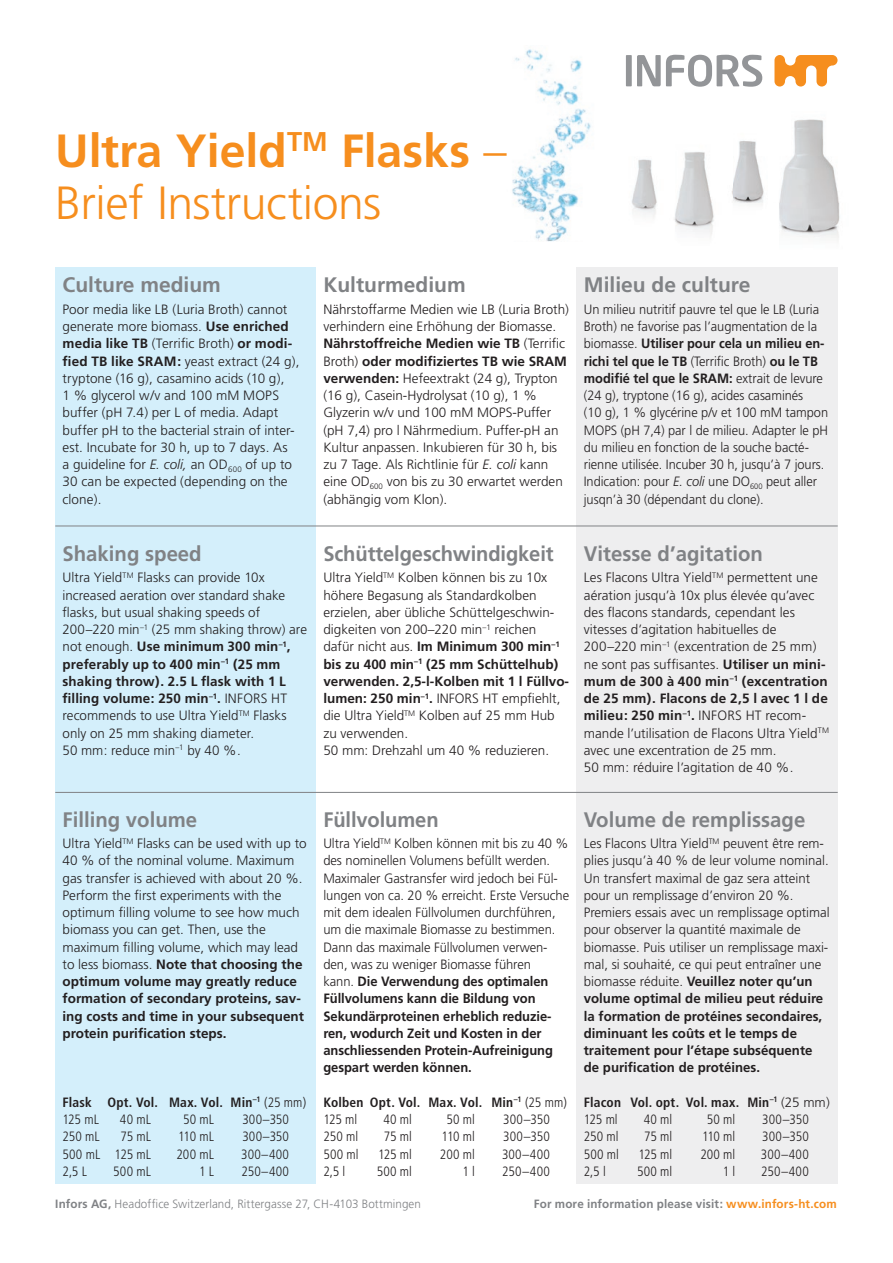
<style>
.page{position:relative;width:893px;height:1263px;background:#fff}
.page>*{position:absolute;margin:0;border:0;box-sizing:border-box;transform-origin:0 0}
.t1{font:300 46.5px/52.5px "Frutiger";letter-spacing:-.01em;color:#f68e1e}
.t2{font:700 21px "Frutiger";color:#808285}
.t3{font:700 21px "Frutiger";color:#808285;scale:.96 1}
.t4{font:300 13.5px/17.2px "Frutiger";color:#231f20}
.t5{font:300 13.5px/17.2px "Frutiger";color:#231f20;scale:.96 1}
.t6{font:300 13.5px/17.2px "Frutiger";color:#231f20;scale:.95 1}
.t7{font:300 condensed 13.5px "Frutiger";letter-spacing:.005em;color:#231f20}
.t8{font:700 condensed 13.5px/17.2px "Frutiger";letter-spacing:.01em;color:#231f20}
.t9{font:300 12px "Frutiger";letter-spacing:.005em;color:#808285}
.t10{font:700 12px "Frutiger";letter-spacing:.015em;color:#808285}
.s1{font-weight:700}
.s2{font-style:italic}
.s3{font-weight:300}
.s4{font-weight:300;font-stretch:normal}
.s5{color:#f68e1e}
</style>
<div class="page">
<img style="left:512px;top:49px;width:79px;height:192px">
<div style="left:55px;top:268px;width:261px;height:916px;background:#d4effb"></div>
<div style="left:577px;top:268px;width:261px;height:916px;background:#eeeeef"></div>
<div style="left:626px;top:55px;width:6px;height:31px;background:#939598"></div>
<svg style="left:637px;top:55px;width:125px;height:32px"></svg>
<svg style="left:774px;top:55px;width:63px;height:32px"></svg>
<hr style="left:55px;top:526px;width:783px;height:1px;background:#808285">
<hr style="left:55px;top:792px;width:783px;height:1px;background:#808285">
<img style="left:631px;top:119px;width:209px;height:121px">
<h1 class="t1" style="left:55px;top:125px;width:453px"><span class="s1">Ultra Yield</span><sup>TM</sup> <span class="s1">Flasks</span> –<br>Brief Instructions</h1>
<h2 class="t2" style="left:63px;top:273px;width:160px">Culture medium</h2>
<p class="t4" style="left:63px;top:301px;width:239px">Poor media like LB (Luria Broth) cannot generate more biomass. <span class="s1">Use enriched media like TB</span> (Terrific Broth) <span class="s1">or modi&shy;fied TB like SRAM:</span> yeast extract (24 g), tryptone (16 g), casamino acids (10 g),<br>1 % glycerol w/v and 100 mM MOPS buffer (pH 7.4) per L of media. Adapt buffer pH to the bacterial strain of inter&shy;est. Incubate for 30 h, up to 7 days. As<br>a guideline for <span class="s2">E. coli,</span> an OD<sub>600</sub> of up to 30 can be expected (depending on the clone).</p>
<h2 class="t2" style="left:323px;top:273px;width:144px">Kulturmedium</h2>
<p class="t4" style="left:323px;top:301px;width:247px">Nährstoffarme Medien wie LB (Luria Broth) verhindern eine Erhöhung der Biomasse.<br><span class="s1">Nährstoffreiche Medien wie TB</span> (Terrific Broth) <span class="s1">oder modifiziertes TB wie SRAM verwenden:</span> Hefeextrakt (24 g), Trypton (16 g), Casein-Hydrolysat (10 g), 1 % Glyzerin w/v und 100 mM MOPS-Puffer (pH 7,4) pro l Nährmedium. Puffer-pH an Kultur anpassen. Inkubieren für 30 h, bis zu 7 Tage. Als Richtlinie für <span class="s2">E. coli</span> kann eine OD<sub>600</sub> von bis zu 30 erwartet werden (abhängig vom Klon).</p>
<h2 class="t2" style="left:584px;top:273px;width:168px">Milieu de culture</h2>
<p class="t6" style="left:584px;top:301px;width:259px">Un milieu nutritif pauvre tel que le LB (Luria Broth) ne favorise pas l’augmentation de la biomasse. <span class="s1">Utiliser pour cela un milieu en&shy;richi tel que le TB</span> (Terrific Broth) <span class="s1">ou le TB modifié tel que le SRAM:</span> extrait de levure (24 g), tryptone (16 g), acides casaminés<br>(10 g), 1 % glycérine p/v et 100 mM tampon MOPS (pH 7,4) par l de milieu. Adapter le pH du milieu en fonction de la souche bacté&shy;rienne utilisée. Incuber 30 h, jusqu’à 7 jours.<br>Indication: pour <span class="s2">E. coli</span> une DO<sub>600</sub> peut aller jusqn’à 30 (dépendant du clone).</p>
<h2 class="t2" style="left:63px;top:541px;width:141px">Shaking speed</h2>
<p class="t4" style="left:63px;top:569px;width:246px">Ultra Yield<sup>TM</sup> Flasks can provide 10x increased aeration over standard shake flasks, but usual shaking speeds of 200–220 min<sup>–1</sup> (25 mm shaking throw) are not enough. <span class="s1">Use minimum 300 min</span><sup>–1</sup><span class="s1">, preferably up to 400 min</span><sup>–1</sup> <span class="s1">(25 mm shaking throw). 2.5 L flask with 1 L filling volume: 250 min</span><sup>–1</sup><span class="s1">.</span> INFORS HT recommends to use Ultra Yield<sup>TM</sup> Flasks only on 25 mm shaking diameter.<br>50 mm: reduce min<sup>–1</sup> by 40 %.</p>
<h2 class="t3" style="left:323px;top:541px;width:241px">Schüttelgeschwindigkeit</h2>
<p class="t4" style="left:323px;top:569px;width:247px">Ultra Yield<sup>TM</sup> Kolben können bis zu 10x höhere Begasung als Standardkolben erzielen, aber übliche Schüttelgeschwin&shy;digkeiten von 200–220 min<sup>–1</sup> reichen dafür nicht aus. <span class="s1">Im Minimum 300 min</span><sup>–1 </sup><span class="s1">bis zu 400 min</span><sup>–1</sup> <span class="s1">(25 mm Schüttelhub) verwenden. 2,5-l-Kolben mit 1 l Füllvo&shy;lumen: 250 min</span><sup>–1</sup><span class="s1">.</span> INFORS HT empfiehlt, die Ultra Yield<sup>TM</sup> Kolben auf 25 mm Hub zu verwenden.<br>50 mm: Drehzahl um 40 % reduzieren.</p>
<h2 class="t2" style="left:584px;top:541px;width:181px">Vitesse d’agitation</h2>
<p class="t4" style="left:584px;top:569px;width:247px">Les Flacons Ultra Yield<sup>TM</sup> permettent une aération jusqu’à 10x plus élevée qu’avec des flacons standards, cependant les vitesses d’agitation habituelles de 200–220 min<sup>–1</sup> (excentration de 25 mm) ne sont pas suffisantes. <span class="s1">Utiliser un mini&shy;mum de 300 à 400 min</span><sup>–1</sup> <span class="s1">(excentration de 25 mm). Flacons de 2,5 l avec 1 l de milieu: 250 min</span><sup>–1</sup><span class="s1">.</span> INFORS HT recom&shy;mande l’utilisation de Flacons Ultra Yield<sup>TM </sup>avec une excentration de 25 mm.<br>50 mm: réduire l’agitation de 40 %.</p>
<h2 class="t2" style="left:63px;top:807px;width:136px">Filling volume</h2>
<p class="t4" style="left:63px;top:835px;width:246px">Ultra Yield<sup>TM</sup> Flasks can be used with up to 40 % of the nominal volume. Maximum gas transfer is achieved with about 20 %.<br>Perform the first experiments with the optimum filling volume to see how much biomass you can get. Then, use the maximum filling volume, which may lead to less biomass. <span class="s1">Note that choosing the optimum volume may greatly reduce formation of secondary proteins, sav&shy;ing costs and time in your subsequent protein purification steps.</span></p>
<p class="t8" style="left:63px;top:1093px;width:245px">Flask Opt. Vol. Max. Vol. Min<sup>–1</sup> <span class="s3">(25 mm)<br>125 mL</span></p>
<p class="t7" style="left:120px;top:1112px;width:33px">40 mL</p>
<p class="t7" style="left:183px;top:1112px;width:32px">50 mL</p>
<p class="t7" style="left:242px;top:1112px;width:48px">300–350</p>
<h2 class="t3" style="left:323px;top:807px;width:122px">Füllvolumen</h2>
<p class="t5" style="left:323px;top:835px;width:258px">Ultra Yield<sup>TM</sup> Kolben können mit bis zu 40 % des nominellen Volumens befüllt werden.<br>Maximaler Gastransfer wird jedoch bei Fül&shy;lungen von ca. 20 % erreicht. Erste Versuche mit dem idealen Füllvolumen durchführen, um die maximale Biomasse zu bestimmen.<br>Dann das maximale Füllvolumen verwen&shy;den, was zu weniger Biomasse führen<br>kann. <span class="s1">Die Verwendung des optimalen Füllvolumens kann die Bildung von Sekundärproteinen erheblich reduzie&shy;ren, wodurch Zeit und Kosten in der anschliessenden Protein-Aufreinigung gespart werden können.</span></p>
<p class="t8" style="left:323px;top:1093px;width:245px">Kolben Opt. Vol. Max. Vol. Min<sup>–1</sup> <span class="s3">(25 mm)<br>125 ml</span></p>
<p class="t7" style="left:383px;top:1112px;width:30px">40 ml</p>
<p class="t7" style="left:446px;top:1112px;width:30px">50 ml</p>
<p class="t7" style="left:503px;top:1112px;width:48px">300–350</p>
<h2 class="t2" style="left:584px;top:807px;width:223px">Volume de remplissage</h2>
<p class="t4" style="left:584px;top:835px;width:247px">Les Flacons Ultra Yield<sup>TM</sup> peuvent être rem&shy;plies jusqu’à 40 % de leur volume nominal.<br>Un transfert maximal de gaz sera atteint pour un remplissage d’environ 20 %.<br>Premiers essais avec un remplissage optimal pour observer la quantité maximale de biomasse. Puis utiliser un remplissage maxi&shy;mal, si souhaité, ce qui peut entraîner une biomasse réduite. <span class="s1">Veuillez noter qu’un volume optimal de milieu peut réduire la formation de protéines secondaires, diminuant les coûts et le temps de traitement pour l’étape subséquente de purification de protéines.</span></p>
<p class="t8" style="left:584px;top:1093px;width:248px">Flacon Vol. opt. Vol. max. Min<sup>–1</sup> <span class="s4">(25 mm)<br></span><span class="s3">125 ml</span></p>
<p class="t7" style="left:644px;top:1112px;width:30px">40 ml</p>
<p class="t7" style="left:707px;top:1112px;width:30px">50 ml</p>
<p class="t7" style="left:762px;top:1112px;width:48px">300–350</p>
<p class="t7" style="left:63px;top:1129px;width:39px">250 mL</p>
<p class="t7" style="left:120px;top:1129px;width:32px">75 mL</p>
<p class="t7" style="left:178px;top:1129px;width:37px">110 mL</p>
<p class="t7" style="left:242px;top:1129px;width:48px">300–350</p>
<p class="t7" style="left:63px;top:1146px;width:90px">500 mL 125 mL</p>
<p class="t7" style="left:176px;top:1146px;width:39px">200 mL</p>
<p class="t7" style="left:241px;top:1146px;width:49px">300–400</p>
<p class="t7" style="left:63px;top:1163px;width:26px">2,5 L</p>
<p class="t7" style="left:113px;top:1163px;width:39px">500 mL</p>
<p class="t7" style="left:199px;top:1163px;width:16px">1 L</p>
<p class="t7" style="left:241px;top:1163px;width:49px">250–400</p>
<p class="t7" style="left:323px;top:1129px;width:36px">250 ml</p>
<p class="t7" style="left:384px;top:1129px;width:30px">75 ml</p>
<p class="t7" style="left:442px;top:1129px;width:35px">110 ml</p>
<p class="t7" style="left:503px;top:1129px;width:48px">300–350</p>
<p class="t7" style="left:323px;top:1146px;width:37px">500 ml</p>
<p class="t7" style="left:378px;top:1146px;width:35px">125 ml</p>
<p class="t7" style="left:440px;top:1146px;width:36px">200 ml</p>
<p class="t7" style="left:502px;top:1146px;width:49px">300–400</p>
<p class="t7" style="left:323px;top:1163px;width:23px">2,5 l</p>
<p class="t7" style="left:377px;top:1163px;width:37px">500 ml</p>
<p class="t7" style="left:462px;top:1163px;width:14px">1 l</p>
<p class="t7" style="left:502px;top:1163px;width:49px">250–400</p>
<p class="t7" style="left:584px;top:1129px;width:36px">250 ml</p>
<p class="t7" style="left:644px;top:1129px;width:30px">75 ml</p>
<p class="t7" style="left:702px;top:1129px;width:35px">110 ml</p>
<p class="t7" style="left:762px;top:1129px;width:48px">300–350</p>
<p class="t7" style="left:584px;top:1146px;width:37px">500 ml</p>
<p class="t7" style="left:638px;top:1146px;width:35px">125 ml</p>
<p class="t7" style="left:700px;top:1146px;width:36px">200 ml</p>
<p class="t7" style="left:761px;top:1146px;width:49px">300–400</p>
<p class="t7" style="left:584px;top:1163px;width:23px">2,5 l</p>
<p class="t7" style="left:637px;top:1163px;width:37px">500 ml</p>
<p class="t7" style="left:723px;top:1163px;width:14px">1 l</p>
<p class="t7" style="left:761px;top:1163px;width:49px">250–400</p>
<p class="t9" style="left:55px;top:1197px;width:367px"><span class="s1">Infors AG,</span> Headoffice Switzerland, Rittergasse 27, CH-4103 Bottmingen</p>
<p class="t10" style="left:534px;top:1196px;width:305px">For more information please visit: <span class="s5">www.infors-ht.com</span></p>
</div>
